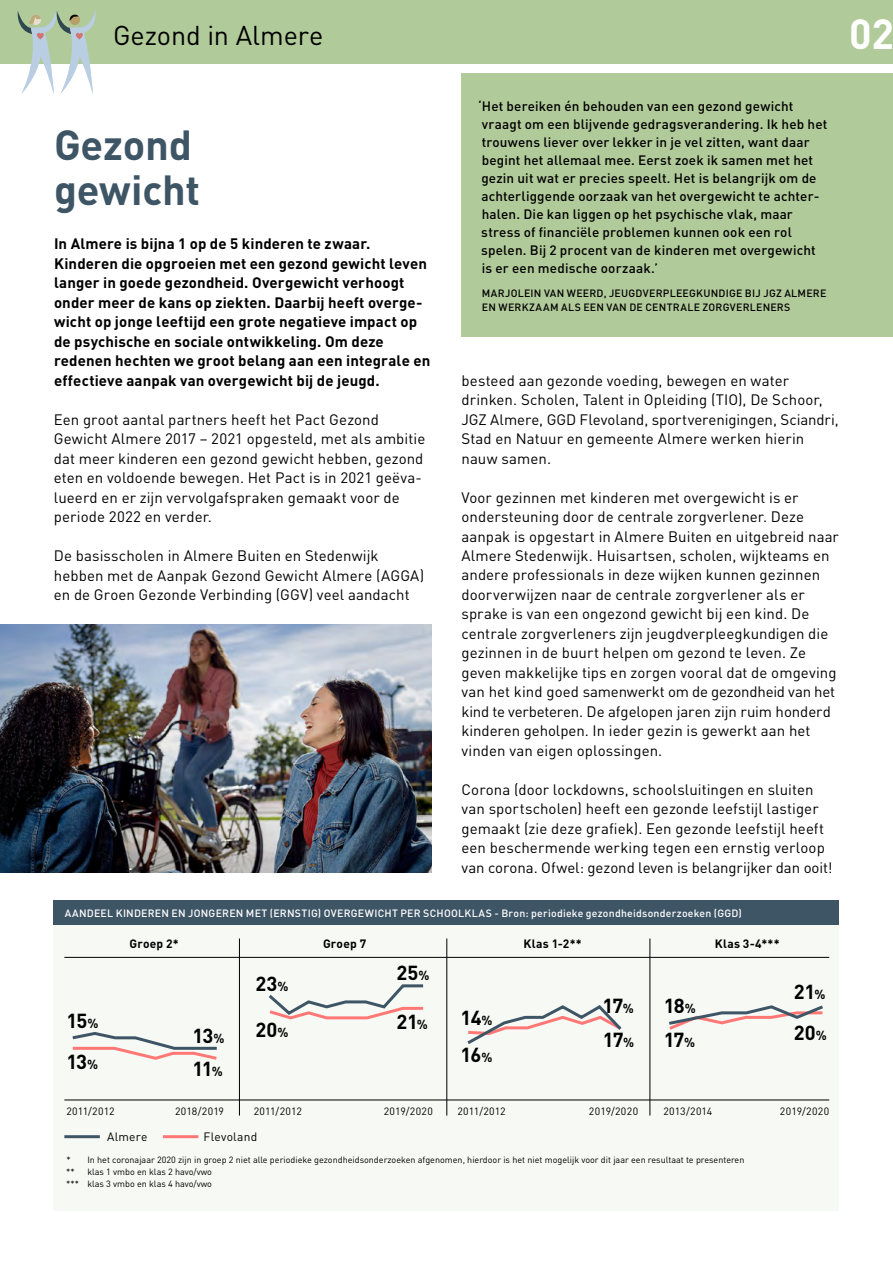
<style>
.page{position:relative;width:893px;height:1263px;background:#fff}
.page>*{position:absolute;margin:0;border:0;box-sizing:border-box;transform-origin:0 0}
.Artikelkop{font:700 41.55px/45px "DIN";letter-spacing:-.005em;color:#3e5566}
.t1{font:700 41.55px "DIN";color:#fff}
.t2{font:26.85px "DIN";letter-spacing:-.005em;color:#000}
.t3{font:700 20.1px/40.5px "DIN";letter-spacing:-.045em;color:#000}
.body{font:15px/19.5px "DIN";letter-spacing:.005em;color:#000}
.body-2{font:700 15px/19.5px "DIN";letter-spacing:.01em;color:#000}
.t4{font:500 13.5px/18px "DIN";letter-spacing:.01em;color:#000}
.t5{font:700 12px "DIN";letter-spacing:.025em;color:#000}
.t6{font:12px "DIN";letter-spacing:.02em;color:#000}
.t7{font:500 10.5px "DIN";letter-spacing:.02em;color:#fff}
.t8{font:500 10.5px/13.5px "DIN";letter-spacing:.025em;color:#000}
.t9{font:10.5px "DIN";letter-spacing:.01em;color:#000}
.t10{font:10.5px "DIN";letter-spacing:.035em;color:#000}
.t11{font:9px/12px "DIN";color:#000}
.s1{font-size:13.05px}
</style>
<div class="page">
<div style="left:54px;top:906px;width:784px;height:305px;background:#f6f9f4"></div>
<div style="left:461px;top:74px;width:431px;height:264px;background:#b1ca9a"></div>
<div style="left:54px;top:900px;width:784px;height:25px;background:#3e5566"></div>
<img style="left:0;top:625px;width:431px;height:248px">
<div style="left:0;top:0;width:892px;height:64px;background:#b1ca9a"></div>
<svg style="left:17px;top:10px;width:79px;height:84px"></svg>
<svg style="left:669px;top:1005px;width:154px;height:25px"></svg>
<svg style="left:467px;top:1005px;width:155px;height:39px"></svg>
<svg style="left:269px;top:984px;width:155px;height:36px"></svg>
<svg style="left:72px;top:1032px;width:145px;height:28px"></svg>
<hr style="left:64px;top:957px;width:765px;height:1px;background:#000">
<hr style="left:64px;top:1100px;width:765px;height:1px;background:#000">
<hr style="left:239px;top:939px;width:1px;height:177px;background:#000">
<hr style="left:446px;top:939px;width:1px;height:177px;background:#000">
<hr style="left:649px;top:939px;width:1px;height:177px;background:#000">
<hr style="left:64px;top:1135px;width:36px;height:3px;background:#3e5566">
<hr style="left:163px;top:1135px;width:35px;height:3px;background:#ff7876">
<h2 class="t2" style="left:113px;top:20px;width:212px">Gezond in Almere</h2>
<h1 class="t1" style="left:849px;top:6px;width:46px">40 2</h1>
<h1 class="Artikelkop" style="left:54px;top:121px;width:148px">Gezond gewicht</h1>
<p class="body-2" style="left:54px;top:233px;width:378px">In Almere is bijna 1 op de 5 kinderen te zwaar.<br>Kinderen die opgroeien met een gezond gewicht leven langer in goede gezondheid. Overgewicht verhoogt onder meer de kans op ziekten. Daarbij heeft overge&shy;wicht op jonge leeftijd een grote negatieve impact op de psychische en sociale ontwikkeling. Om deze redenen hechten we groot belang aan een integrale en effectieve aanpak van overgewicht bij de jeugd.</p>
<p class="body" style="left:54px;top:410px;width:373px">Een groot aantal partners heeft het Pact Gezond Gewicht Almere 2017 – 2021 opgesteld, met als ambitie dat meer kinderen een gezond gewicht hebben, gezond eten en voldoende bewegen. Het Pact is in 2021 geëva&shy;lueerd en er zijn vervolgafspraken gemaakt voor de periode 2022 en verder.</p>
<p class="body" style="left:54px;top:546px;width:372px">De basisscholen in Almere Buiten en Stedenwijk hebben met de Aanpak Gezond Gewicht Almere (AGGA) en de Groen Gezonde Verbinding (GGV) veel aandacht</p>
<p class="t4" style="left:478px;top:97px;width:351px">‘Het bereiken én behouden van een gezond gewicht vraagt om een blijvende gedragsverandering. Ik heb het trouwens liever over lekker in je vel zitten, want daar begint het allemaal mee. Eerst zoek ik samen met het gezin uit wat er precies speelt. Het is belangrijk om de achterliggende oorzaak van het overgewicht te achter&shy;halen. Die kan liggen op het psychische vlak, maar stress of financiële problemen kunnen ook een rol spelen. Bij 2 procent van de kinderen met overgewicht<br>is er een medische oorzaak.’</p>
<p class="t8" style="left:482px;top:286px;width:346px">MARJOLEIN VAN WEERD, JEUGDVERPLEEGKUNDIGE BIJ JGZ ALMERE<br>EN WERKZAAM ALS EEN VAN DE CENTRALE ZORGVERLENERS</p>
<p class="body" style="left:461px;top:371px;width:379px">besteed aan gezonde voeding, bewegen en water drinken. Scholen, Talent in Opleiding (TIO), De Schoor, JGZ Almere, GGD Flevoland, sportverenigingen, Sciandri, Stad en Natuur en gemeente Almere werken hierin nauw samen.</p>
<p class="body" style="left:461px;top:488px;width:379px">Voor gezinnen met kinderen met overgewicht is er ondersteuning door de centrale zorgverlener. Deze aanpak is opgestart in Almere Buiten en uitgebreid naar Almere Stedenwijk. Huisartsen, scholen, wijkteams en andere professionals in deze wijken kunnen gezinnen doorverwijzen naar de centrale zorgverlener als er sprake is van een ongezond gewicht bij een kind. De centrale zorgverleners zijn jeugdverpleegkundigen die gezinnen in de buurt helpen om gezond te leven. Ze geven makkelijke tips en zorgen vooral dat de omgeving van het kind goed samenwerkt om de gezondheid van het kind te verbeteren. De afgelopen jaren zijn ruim honderd kinderen geholpen. In ieder gezin is gewerkt aan het vinden van eigen oplossingen.</p>
<p class="body" style="left:461px;top:780px;width:372px">Corona (door lockdowns, schoolsluitingen en sluiten van sportscholen) heeft een gezonde leefstijl lastiger gemaakt (zie deze grafiek). Een gezonde leefstijl heeft een beschermende werking tegen een ernstig verloop van corona. Ofwel: gezond leven is belangrijker dan ooit!</p>
<p class="t7" style="left:65px;top:906px;width:678px">AANDEEL KINDEREN EN JONGEREN MET (ERNSTIG) OVERGEWICHT PER SCHOOLKLAS - Bron: periodieke gezondheidsonderzoeken (GGD)</p>
<p class="t5" style="left:129px;top:936px;width:51px">Groep 2*</p>
<p class="t5" style="left:323px;top:936px;width:45px">Groep 7</p>
<p class="t5" style="left:523px;top:936px;width:60px">Klas 1-2**</p>
<p class="t5" style="left:714px;top:936px;width:66px">Klas 3-4***</p>
<p class="t3" style="left:255px;top:963px;width:34px">23<span class="s1">%</span></p>
<p class="t3" style="left:396px;top:952px;width:34px">25<span class="s1">%</span></p>
<p class="t3" style="left:66px;top:1000px;width:34px">15<span class="s1">%</span></p>
<p class="t3" style="left:396px;top:1001px;width:33px">21<span class="s1">%</span></p>
<p class="t3" style="left:192px;top:1019px;width:33px;line-height:32.7px">13<span class="s1">%<br></span>11<span class="s1">%</span></p>
<p class="t3" style="left:255px;top:1009px;width:34px">20<span class="s1">%</span></p>
<p class="t3" style="left:66px;top:1041px;width:33px">13<span class="s1">%</span></p>
<p class="t3" style="left:460px;top:998px;width:33px;line-height:37.5px">14<span class="s1">%<br></span>16<span class="s1">%</span></p>
<p class="t3" style="left:602px;top:989px;width:33px;line-height:33.5px">17<span class="s1">%<br></span>17<span class="s1">%</span></p>
<p class="t3" style="left:663px;top:985px;width:34px">18<span class="s1">%</span></p>
<p class="t3" style="left:663px;top:1019px;width:33px">17<span class="s1">%</span></p>
<p class="t3" style="left:794px;top:971px;width:34px">21<span class="s1">%<br></span>20<span class="s1">%</span></p>
<p class="t9" style="left:66px;top:1106px;width:50px">2011/2012</p>
<p class="t9" style="left:175px;top:1106px;width:50px">2018/2019</p>
<p class="t9" style="left:254px;top:1106px;width:50px">2011/2012</p>
<p class="t10" style="left:384px;top:1106px;width:51px">2019/2020</p>
<p class="t9" style="left:457px;top:1106px;width:50px">2011/2012</p>
<p class="t10" style="left:589px;top:1106px;width:51px">2019/2020</p>
<p class="t9" style="left:663px;top:1106px;width:51px">2013/2014</p>
<p class="t10" style="left:780px;top:1106px;width:51px">2019/2020</p>
<p class="t6" style="left:107px;top:1130px;width:42px">Almere</p>
<p class="t6" style="left:203px;top:1130px;width:55px">Flevoland</p>
<p class="t11" style="left:66px;top:1154px;width:679px">* In het coronajaar 2020 zijn in groep 2 niet alle periodieke gezondheidsonderzoeken afgenomen, hierdoor is het niet mogelijk voor dit jaar een resultaat te presenteren **</p>
<p class="t11" style="left:66px;top:1166px;width:147px;text-align:right">klas 1 vmbo en klas 2 havo/vwo<br>*** klas 3 vmbo en klas 4 havo/vwo</p>
</div>
